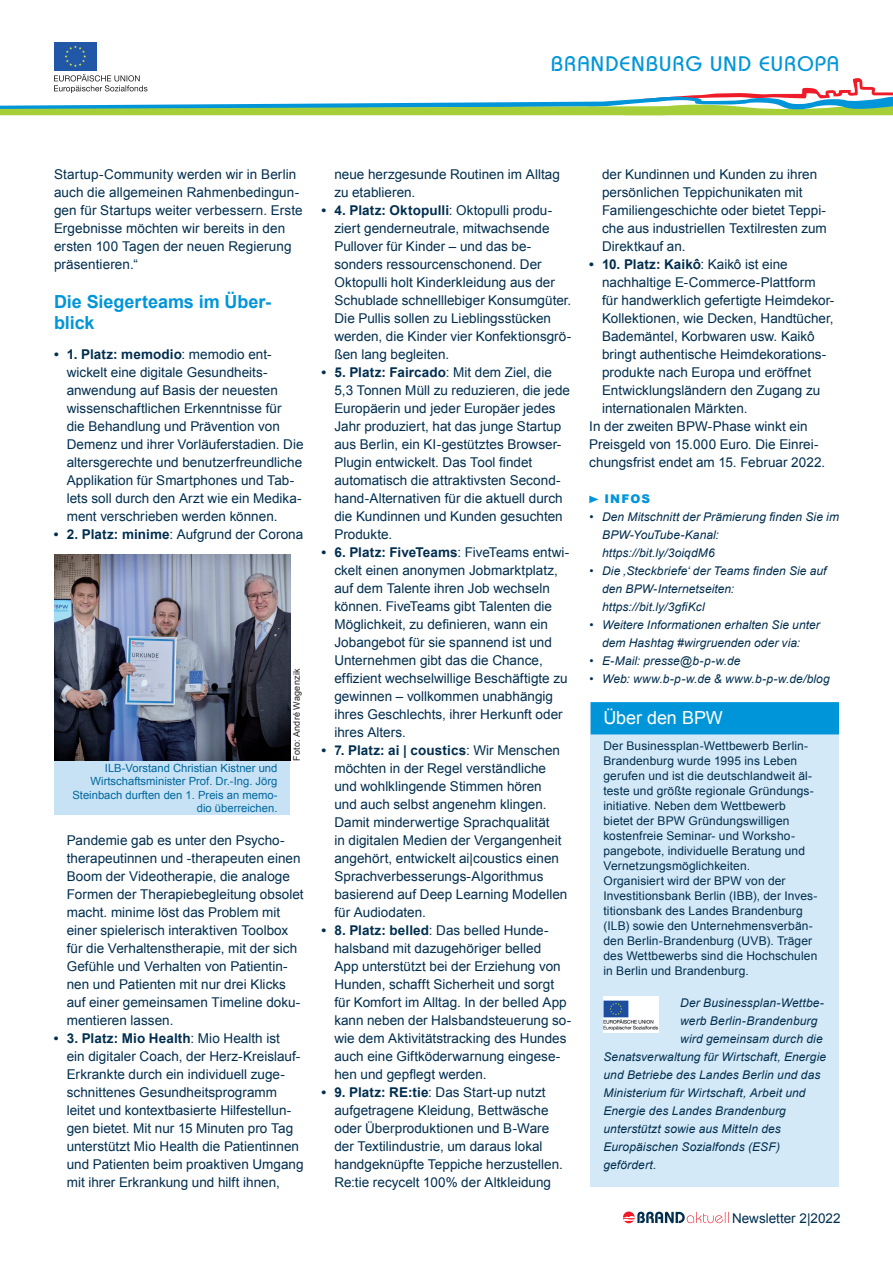
<style>
.page{position:relative;width:893px;height:1263px;background:#fff}
.page>*{position:absolute;margin:0;border:0;box-sizing:border-box;transform-origin:0 0}
.t1{font:21px "Bauhaus";letter-spacing:.07em;color:#0095d9}
.t2{font:700 18px/21px "Arial";letter-spacing:-.005em;color:#0095d9}
.t3{font:18px "Arial";letter-spacing:-.005em;color:#fff}
.t4{font:13.5px/18px "Arial";color:#002e4f}
.t5{font:700 13.5px "Arial";letter-spacing:.005em;color:#002e4f}
.t6{font:italic 12px/18px "Arial";letter-spacing:.01em;color:#002e4f}
.t7{font:12px/15px "Arial";letter-spacing:.01em;color:#002e4f}
.t8{font:900 12px "Arial";letter-spacing:.1em;color:#0095d9}
.t9{font:11.25px/13.5px "Arial";color:#00679d;text-align:right}
.t10{font:9px "Arial";letter-spacing:.025em;color:#231f20}
.s1{font-weight:700}
.s2{font-weight:400}
</style>
<div class="page">
<div style="left:54px;top:42px;width:43px;height:29px;background:#2058a7"></div>
<svg style="left:65px;top:46px;width:21px;height:21px"></svg>
<svg style="left:0;top:74px;width:893px;height:41px"></svg>
<svg style="left:623px;top:1212px;width:106px;height:11px"></svg>
<svg style="left:589px;top:496px;width:9px;height:7px"></svg>
<div style="left:591px;top:703px;width:248px;height:484px;background:#d4e9f7"></div>
<div style="left:591px;top:702px;width:248px;height:32px;background:#0095d9"></div>
<img style="left:603px;top:997px;width:56px;height:36px">
<div style="left:54px;top:761px;width:236px;height:54px;background:#c7e2f5"></div>
<img style="left:54px;top:554px;width:237px;height:207px">
<h1 class="t1" style="left:551px;top:51px;width:289px">BRANDENBURG UND EUROPA</h1>
<p class="t4" style="left:54px;top:166px;width:250px">Startup-Community werden wir in Berlin auch die allgemeinen Rahmenbedingun&shy;gen für Startups weiter verbessern. Erste Ergebnisse möchten wir bereits in den ersten 100 Tagen der neuen Regierung präsentieren.“</p>
<h2 class="t2" style="left:54px;top:292px;width:218px">Die Siegerteams im Über&shy;blick</h2>
<p class="t4" style="left:67px;top:346px;width:238px;text-indent:-13px"><span class="s1">• 1. Platz: memodio</span>: memodio ent&shy;wickelt eine digitale Gesundheits&shy;anwendung auf Basis der neuesten wissenschaftlichen Erkenntnisse für<br>die Behandlung und Prävention von Demenz und ihrer Vorläuferstadien. Die altersgerechte und benutzerfreundliche Applikation für Smartphones und Tab&shy;lets soll durch den Arzt wie ein Medika&shy;ment verschrieben werden können.</p>
<p class="t4" style="left:54px;top:526px;width:251px"><span class="s1">• 2. Platz: minime</span>: Aufgrund der Corona</p>
<p class="t9" style="left:72px;top:761px;width:207px">ILB-Vorstand Christian Kistner und Wirtschaftsminister Prof. Dr.-Ing. Jörg Steinbach durften den 1. Preis an memo&shy;dio überreichen.</p>
<p class="t10" style="left:291px;top:761px;width:94px;rotate:-90deg">Foto: André Wagenzik</p>
<p class="t4" style="left:67px;top:832px;width:238px">Pandemie gab es unter den Psycho&shy;therapeutinnen und -therapeuten einen Boom der Videotherapie, die analoge Formen der Therapiebegleitung obsolet macht. minime löst das Problem mit einer spielerisch interaktiven Toolbox für die Verhaltenstherapie, mit der sich Gefühle und Verhalten von Patientin&shy;nen und Patienten mit nur drei Klicks auf einer gemeinsamen Timeline doku&shy;mentieren lassen.</p>
<p class="t4" style="left:67px;top:1029px;width:238px;text-indent:-13px"><span class="s1">• 3. Platz: Mio Health</span>: Mio Health ist<br>ein digitaler Coach, der Herz-Kreislauf-Erkrankte durch ein individuell zuge&shy;schnittenes Gesundheitsprogramm leitet und kontextbasierte Hilfestellun&shy;gen bietet. Mit nur 15 Minuten pro Tag unterstützt Mio Health die Patientinnen und Patienten beim proaktiven Umgang mit ihrer Erkrankung und hilft ihnen,</p>
<p class="t4" style="left:334px;top:165px;width:227px">neue herzgesunde Routinen im Alltag zu etablieren.</p>
<p class="t4" style="left:334px;top:201px;width:238px;text-indent:-13px"><span class="s1">• 4. Platz: Oktopulli</span>: Oktopulli produ&shy;ziert genderneutrale, mitwachsende Pullover für Kinder – und das be&shy;sonders ressourcenschonend. Der Oktopulli holt Kinderkleidung aus der Schublade schnelllebiger Konsumgüter.<br>Die Pullis sollen zu Lieblingsstücken werden, die Kinder vier Konfektionsgrö&shy;ßen lang begleiten.</p>
<p class="t4" style="left:334px;top:363px;width:237px;text-indent:-13px"><span class="s1">• 5. Platz: Faircado</span>: Mit dem Ziel, die 5,3 Tonnen Müll zu reduzieren, die jede Europäerin und jeder Europäer jedes Jahr produziert, hat das junge Startup aus Berlin, ein KI-gestütztes Browser-Plugin entwickelt. Das Tool findet automatisch die attraktivsten Second&shy;hand-Alternativen für die aktuell durch die Kundinnen und Kunden gesuchten Produkte.</p>
<p class="t4" style="left:334px;top:543px;width:236px;text-indent:-13px"><span class="s1">• 6. Platz: FiveTeams</span>: FiveTeams entwi&shy;ckelt einen anonymen Jobmarktplatz, auf dem Talente ihren Job wechseln können. FiveTeams gibt Talenten die Möglichkeit, zu definieren, wann ein Jobangebot für sie spannend ist und Unternehmen gibt das die Chance, effizient wechselwillige Beschäftigte zu gewinnen – vollkommen unabhängig ihres Geschlechts, ihrer Herkunft oder ihres Alters.</p>
<p class="t4" style="left:334px;top:741px;width:235px;text-indent:-13px"><span class="s1">• 7. Platz: ai | coustics</span>: Wir Menschen möchten in der Regel verständliche und wohlklingende Stimmen hören und auch selbst angenehm klingen.<br>Damit minderwertige Sprachqualität<br>in digitalen Medien der Vergangenheit angehört, entwickelt ai|coustics einen Sprachverbesserungs-Algorithmus basierend auf Deep Learning Modellen für Audiodaten.</p>
<p class="t4" style="left:334px;top:921px;width:238px;text-indent:-13px"><span class="s1">• 8. Platz: belled</span>: Das belled Hunde&shy;halsband mit dazugehöriger belled<br>App unterstützt bei der Erziehung von Hunden, schafft Sicherheit und sorgt für Komfort im Alltag. In der belled App kann neben der Halsbandsteuerung so&shy;wie dem Aktivitätstracking des Hundes auch eine Giftköderwarnung eingese&shy;hen und gepflegt werden.</p>
<p class="t4" style="left:334px;top:1083px;width:230px;text-indent:-13px"><span class="s1">• 9. Platz: RE:tie</span>: Das Start-up nutzt aufgetragene Kleidung, Bettwäsche oder Überproduktionen und B-Ware der Textilindustrie, um daraus lokal handgeknüpfte Teppiche herzustellen.<br>Re:tie recycelt 100% der Altkleidung</p>
<p class="t4" style="left:602px;top:165px;width:226px">der Kundinnen und Kunden zu ihren persönlichen Teppichunikaten mit<br>Familiengeschichte oder bietet Teppi&shy;che aus industriellen Textilresten zum<br>Direktkauf an.</p>
<p class="t5" style="left:589px;top:255px;width:200px">• 10. Platz: Kaikô<span class="s2">: Kaikô ist eine</span></p>
<p class="t4" style="left:602px;top:273px;width:215px">nachhaltige E-Commerce-Plattform</p>
<p class="t4" style="left:602px;top:291px;width:234px">für handwerklich gefertigte Heimdekor-</p>
<p class="t4" style="left:602px;top:309px;width:233px">Kollektionen, wie Decken, Handtücher,</p>
<p class="t4" style="left:602px;top:327px;width:214px">Bademäntel, Korbwaren usw. Kaikô</p>
<p class="t4" style="left:602px;top:345px;width:226px">bringt authentische Heimdekorations-</p>
<p class="t4" style="left:602px;top:363px;width:211px">produkte nach Europa und eröffnet</p>
<p class="t4" style="left:602px;top:381px;width:220px">Entwicklungsländern den Zugang zu</p>
<p class="t4" style="left:602px;top:399px;width:147px">internationalen Märkten.</p>
<p class="t4" style="left:589px;top:417px;width:220px">In der zweiten BPW-Phase winkt ein</p>
<p class="t4" style="left:589px;top:435px;width:231px">Preisgeld von 15.000 Euro. Die Einrei-</p>
<p class="t4" style="left:589px;top:453px;width:238px">chungsfrist endet am 15. Februar 2022.</p>
<p class="t8" style="left:604px;top:490px;width:47px">INFOS</p>
<p class="t6" style="left:602px;top:508px;width:238px;text-indent:-13px">• Den Mitschnitt der Prämierung finden Sie im<br>BPW-YouTube-Kanal:<br>https://bit.ly/3oiqdM6</p>
<p class="t6" style="left:602px;top:562px;width:226px;text-indent:-13px">• Die ‚Steckbriefe‘ der Teams finden Sie auf den BPW-Internetseiten: https://bit.ly/3gfiKcl</p>
<p class="t6" style="left:589px;top:616px;width:232px;text-align:center">• Weitere Informationen erhalten Sie unter dem Hashtag #wirgruenden oder via:</p>
<p class="t6" style="left:589px;top:652px;width:153px">• E-Mail: presse@b-p-w.de</p>
<p class="t6" style="left:589px;top:670px;width:242px">• Web: www.b-p-w.de &amp; www.b-p-w.de/blog</p>
<h2 class="t3" style="left:603px;top:706px;width:121px">Über den BPW</h2>
<p class="t7" style="left:603px;top:738px;width:216px">Der Businessplan-Wettbewerb Berlin-Brandenburg wurde 1995 ins Leben gerufen und ist die deutschlandweit äl&shy;teste und größte regionale Gründungs&shy;initiative. Neben dem Wettbewerb bietet der BPW Gründungswilligen kostenfreie Seminar- und Worksho&shy;pangebote, individuelle Beratung und Vernetzungsmöglichkeiten.<br>Organisiert wird der BPW von der Investitionsbank Berlin (IBB), der Inves&shy;titionsbank des Landes Brandenburg (ILB) sowie den Unternehmensverbän&shy;den Berlin-Brandenburg (UVB). Träger des Wettbewerbs sind die Hochschulen in Berlin und Brandenburg.</p>
<p class="t6" style="left:680px;top:994px;width:145px">Der Businessplan-Wettbe-</p>
<p class="t6" style="left:680px;top:1012px;width:139px">werb Berlin-Brandenburg</p>
<p class="t6" style="left:680px;top:1030px;width:144px">wird gemeinsam durch die</p>
<p class="t6" style="left:603px;top:1048px;width:224px">Senatsverwaltung für Wirtschaft, Energie</p>
<p class="t6" style="left:603px;top:1066px;width:218px">und Betriebe des Landes Berlin und das</p>
<p class="t6" style="left:603px;top:1084px;width:204px">Ministerium für Wirtschaft, Arbeit und</p>
<p class="t6" style="left:603px;top:1102px;width:184px">Energie des Landes Brandenburg</p>
<p class="t6" style="left:603px;top:1120px;width:179px">unterstützt sowie aus Mitteln des</p>
<p class="t6" style="left:603px;top:1138px;width:178px">Europäischen Sozialfonds (ESF)</p>
<p class="t6" style="left:603px;top:1156px;width:55px">gefördert.</p>
<p class="t4" style="left:732px;top:1209px;width:110px">Newsletter 2|2022</p>
</div>
